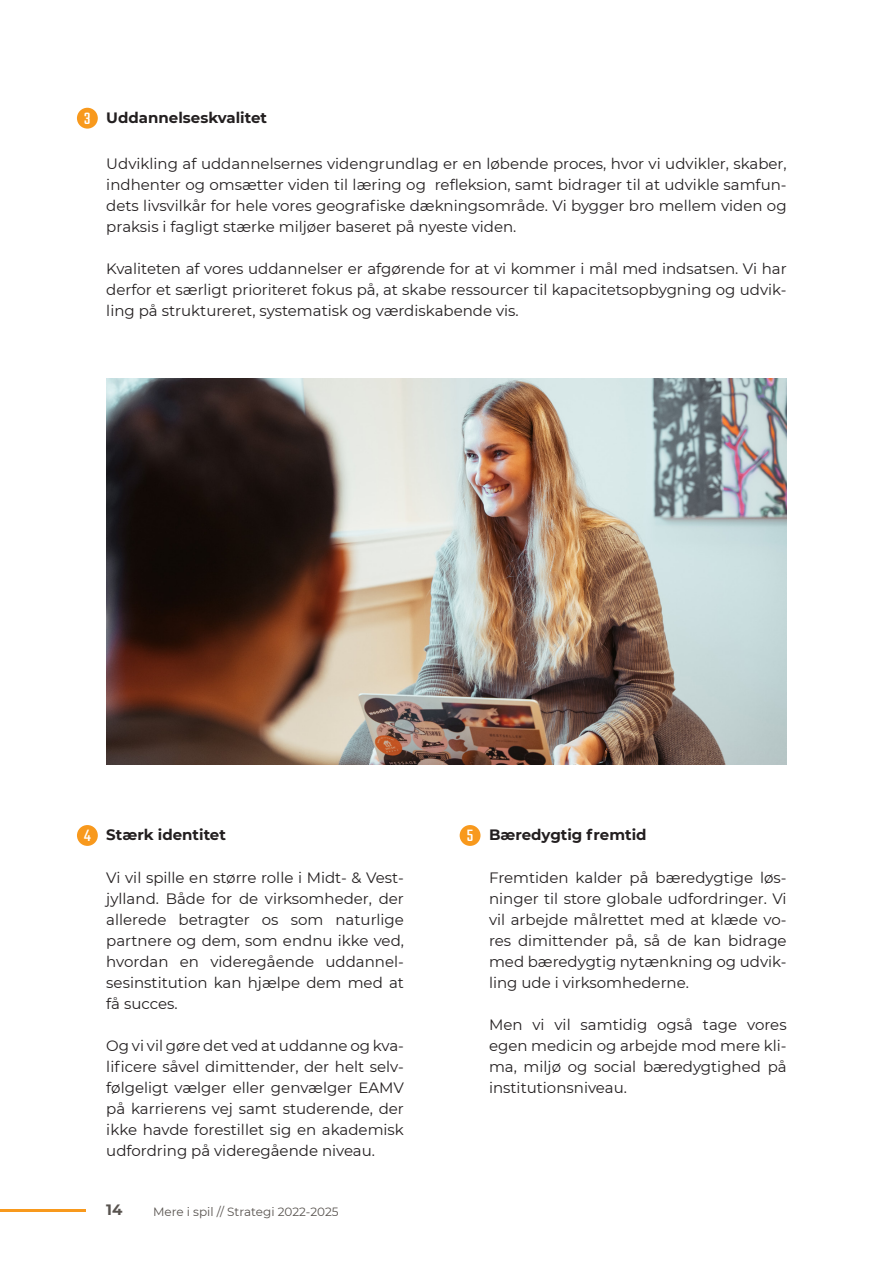
<style>
.page{position:relative;width:893px;height:1263px;background:#fff}
.page>*{position:absolute;margin:0;border:0;box-sizing:border-box;transform-origin:0 0}
.t1{font:18.15px "Teko";color:#fff}
.Brødtekst{font:15px/21px "Montserrat";color:#231f20;text-align:justify}
.Mellemrubrik{font:700 15px "Montserrat";color:#231f20}
.t2{font:700 15px "Montserrat";color:#58534f}
.t3{font:12px "Montserrat";color:#58534f}
</style>
<div class="page">
<hr style="left:0;top:1210px;width:85px;height:2px;background:#f8991d">
<img style="left:106px;top:378px;width:681px;height:386px">
<div style="left:77px;top:108px;width:21px;height:21px;background:#f8991d;border-radius:50%"></div>
<div style="left:77px;top:825px;width:21px;height:21px;background:#f8991d;border-radius:50%"></div>
<div style="left:460px;top:825px;width:20px;height:21px;background:#f8991d;border-radius:50%"></div>
<h2 class="t1" style="left:84px;top:108px;width:8px">3</h2>
<p class="Mellemrubrik" style="left:106px;top:107px;width:162px">Uddannelseskvalitet</p>
<p class="Brødtekst" style="left:106px;top:153px;width:682px">Udvikling af uddannelsernes videngrundlag er en løbende proces, hvor vi udvikler, skaber, indhenter og omsætter viden til læring og refleksion, samt bidrager til at udvikle samfun&shy;dets livsvilkår for hele vores geografiske dækningsområde. Vi bygger bro mellem viden og praksis i fagligt stærke miljøer baseret på nyeste viden.</p>
<p class="Brødtekst" style="left:106px;top:258px;width:682px">Kvaliteten af vores uddannelser er afgørende for at vi kommer i mål med indsatsen. Vi har derfor et særligt prioriteret fokus på, at skabe ressourcer til kapacitetsopbygning og udvik&shy;ling på struktureret, systematisk og værdiskabende vis.</p>
<h2 class="t1" style="left:84px;top:825px;width:8px">4</h2>
<p class="Mellemrubrik" style="left:106px;top:824px;width:121px">Stærk identitet</p>
<h2 class="t1" style="left:467px;top:825px;width:8px">5</h2>
<p class="Mellemrubrik" style="left:489px;top:824px;width:159px">Bæredygtig fremtid</p>
<p class="Brødtekst" style="left:106px;top:867px;width:299px">Vi vil spille en større rolle i Midt- &amp; Vest&shy;jylland. Både for de virksomheder, der allerede betragter os som naturlige partnere og dem, som endnu ikke ved, hvordan en videregående uddannel&shy;sesinstitution kan hjælpe dem med at få succes.</p>
<p class="Brødtekst" style="left:106px;top:1035px;width:299px">Og vi vil gøre det ved at uddanne og kva&shy;lificere såvel dimittender, der helt selv&shy;følgeligt vælger eller genvælger EAMV på karrierens vej samt studerende, der ikke havde forestillet sig en akademisk udfordring på videregående niveau.</p>
<p class="Brødtekst" style="left:489px;top:867px;width:299px">Fremtiden kalder på bæredygtige løs&shy;ninger til store globale udfordringer. Vi vil arbejde målrettet med at klæde vo&shy;res dimittender på, så de kan bidrage med bæredygtig nytænkning og udvik&shy;ling ude i virksomhederne.</p>
<p class="Brødtekst" style="left:489px;top:1014px;width:299px">Men vi vil samtidig også tage vores egen medicin og arbejde mod mere kli&shy;ma, miljø og social bæredygtighed på institutionsniveau.</p>
<p class="t2" style="left:106px;top:1199px;width:18px">14</p>
<p class="t3" style="left:153px;top:1203px;width:187px">Mere i spil // Strategi 2022-2025</p>
</div>
